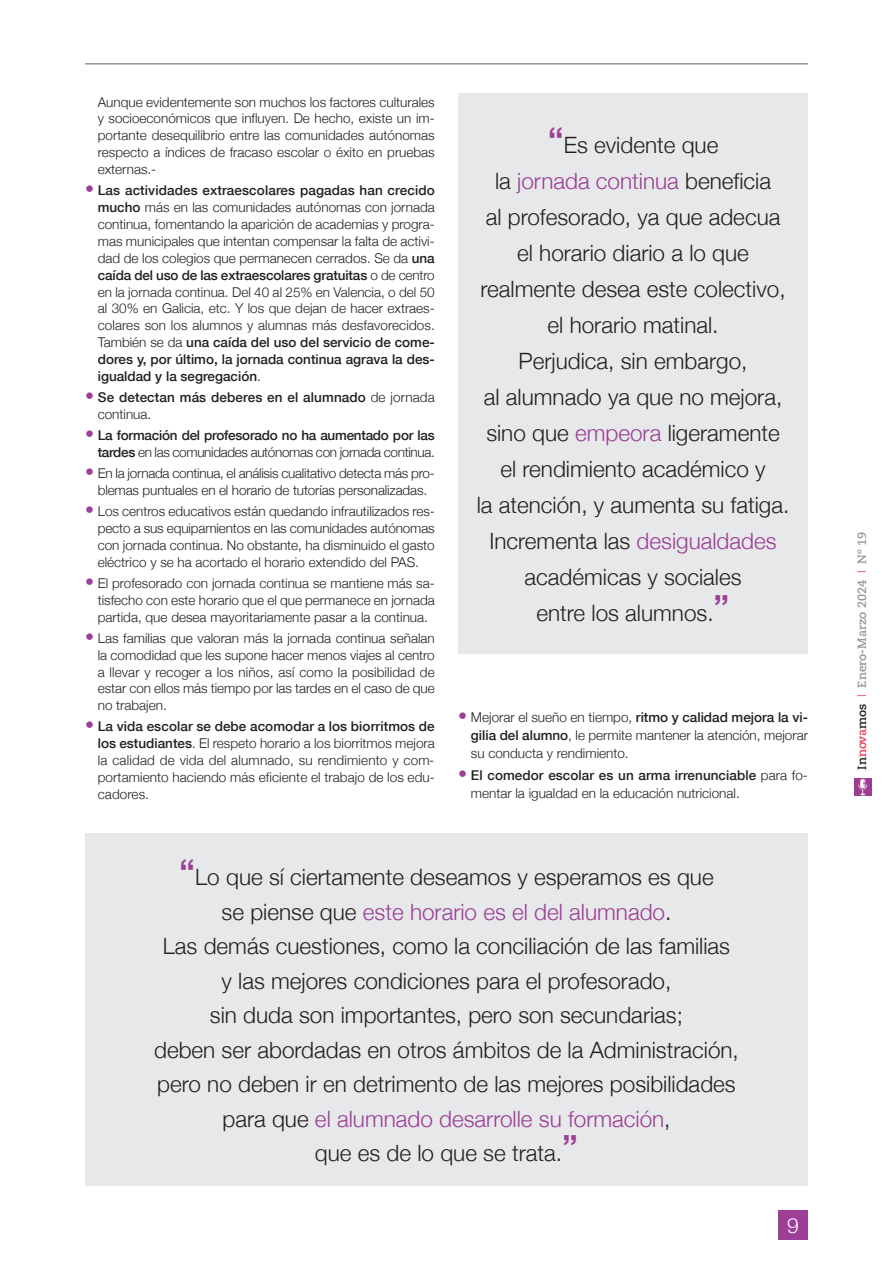
<style>
.page{position:relative;width:893px;height:1263px;background:#fff}
.page>*{position:absolute;margin:0;border:0;box-sizing:border-box;transform-origin:0 0}
.t1{font:300 22.5px/36px "Helvetica Neue";color:#231f20;text-align:center}
.t2{font:300 21px "Helvetica Neue";color:#fff}
.t3{font:300 13.5px/17px "Helvetica Neue";color:#231f20;text-align:justify}
.t4{font:500 13.5px/17px "Helvetica Neue";letter-spacing:-.015em;color:#231f20;text-align:right}
.t5{font:500 13.5px/17px "Helvetica Neue";letter-spacing:.01em;color:#231f20}
.t6{font:700 12px "Caecilia LT Std";color:#939598}
.s1{font-size:18px;color:#9c3d96}
.s2{font-weight:500}
.s3{font-weight:300;font-size:18px;color:#9c3d96}
.s4{font-weight:300}
.s5{font-weight:500;font-size:36px;color:#9c3d96}
.s6{color:#9c3d96}
.s7{color:#231f20}
.s8{color:#ee3d56}
.s9{font-family:"Helvetica Neue";font-weight:300;color:#ee3d56}
</style>
<div class="page">
<div style="left:778px;top:1210px;width:30px;height:29px;background:#9c3d96"></div>
<img style="left:855px;top:778px;width:17px;height:17px">
<div style="left:85px;top:833px;width:723px;height:353px;background:#e7e8e9"></div>
<div style="left:458px;top:94px;width:350px;height:560px;background:#e7e8e9"></div>
<hr style="left:85px;top:63px;width:723px;height:2px;background:#939598">
<p class="t3" style="left:98px;top:93px;width:338px">Aunque evidentemente son muchos los factores culturales y socioeconómicos que influyen. De hecho, existe un im&shy;portante desequilibrio entre las comunidades autónomas respecto a índices de fracaso escolar o éxito en pruebas externas.-</p>
<p class="t3" style="left:98px;top:182px;width:338px;text-indent:-13px"><span class="s1">•</span> <span class="s2">Las actividades extraescolares pagadas han crecido mucho</span> más en las comunidades autónomas con jornada continua, fomentando la aparición de academias y progra&shy;mas municipales que intentan compensar la falta de activi&shy;dad de los colegios que permanecen cerrados. Se da <span class="s2">una caída del uso de las extraescolares gratuitas</span> o de centro en la jornada continua. Del 40 al 25% en Valencia, o del 50 al 30% en Galicia, etc. Y los que dejan de hacer extraes&shy;colares son los alumnos y alumnas más desfavorecidos.<br>También se da <span class="s2">una caída del uso del servicio de come&shy;dores y, por último, la jornada continua agrava la des&shy;igualdad y la segregación</span>.</p>
<p class="t5" style="left:98px;top:388px;width:338px;text-indent:-13px"><span class="s3">•</span> Se detectan más deberes en el alumnado <span class="s4">de jornada continua.</span></p>
<p class="t4" style="left:85px;top:426px;width:351px"><span class="s3">•</span> La formación del profesorado no ha aumentado por las tardes <span class="s4">en las comunidades autónomas con jornada continua.</span></p>
<p class="t3" style="left:85px;top:464px;width:351px;text-align:center"><span class="s1">•</span> En la jornada continua, el análisis cualitativo detecta más pro&shy;blemas puntuales en el horario de tutorías personalizadas.</p>
<p class="t3" style="left:98px;top:502px;width:338px;text-indent:-13px"><span class="s1">•</span> Los centros educativos están quedando infrautilizados res&shy;pecto a sus equipamientos en las comunidades autónomas con jornada continua. No obstante, ha disminuido el gasto eléctrico y se ha acortado el horario extendido del PAS.</p>
<p class="t3" style="left:98px;top:574px;width:338px;text-indent:-13px"><span class="s1">•</span> El profesorado con jornada continua se mantiene más sa&shy;tisfecho con este horario que el que permanece en jornada partida, que desea mayoritariamente pasar a la continua.</p>
<p class="t3" style="left:98px;top:629px;width:338px;text-indent:-13px"><span class="s1">•</span> Las familias que valoran más la jornada continua señalan la comodidad que les supone hacer menos viajes al centro a llevar y recoger a los niños, así como la posibilidad de estar con ellos más tiempo por las tardes en el caso de que no trabajen.</p>
<p class="t3" style="left:98px;top:718px;width:339px;text-indent:-13px"><span class="s1">•</span> <span class="s2">La vida escolar se debe acomodar a los biorritmos de los estudiantes</span>. El respeto horario a los biorritmos mejora la calidad de vida del alumnado, su rendimiento y com&shy;portamiento haciendo más eficiente el trabajo de los edu&shy;cadores.</p>
<p class="t1" style="left:477px;top:127px;width:314px"><span class="s5">“</span>Es evidente que<br>la <span class="s6">jornada continua</span> beneficia<br>al profesorado, ya que adecua el horario diario a lo que realmente desea este colectivo, el horario matinal.<br>Perjudica, sin embargo,<br>al alumnado ya que no mejora, sino que <span class="s6">empeora</span> ligeramente el rendimiento académico y<br>la atención, y aumenta su fatiga.<br>Incrementa las <span class="s6">desigualdades </span>académicas y sociales<br>entre los alumnos.<span class="s5">”</span></p>
<p class="t3" style="left:471px;top:708px;width:338px;line-height:18px;text-indent:-13px"><span class="s1">•</span> Mejorar el sueño en tiempo, <span class="s2">ritmo y calidad mejora la vi&shy;gilia del alumno</span>, le permite mantener la atención, mejorar su conducta y rendimiento.</p>
<p class="t3" style="left:471px;top:766px;width:338px;line-height:18px;text-indent:-13px"><span class="s1">•</span> <span class="s2">El comedor escolar es un arma irrenunciable</span> para fo&shy;mentar la igualdad en la educación nutricional.</p>
<p class="t1" style="left:154px;top:859px;width:586px;line-height:34.5px"><span class="s5">“</span>Lo que sí ciertamente deseamos y esperamos es que<br>se piense que <span class="s6">este horario es el del alumnado</span>.<br>Las demás cuestiones, como la conciliación de las familias<br>y las mejores condiciones para el profesorado,<br>sin duda son importantes, pero son secundarias;<br>deben ser abordadas en otros ámbitos de la Administración, pero no deben ir en detrimento de las mejores posibilidades para que <span class="s6">el alumnado desarrolle su formación</span>,<br>que es de lo que se trata.<span class="s5">”</span></p>
<h2 class="t2" style="left:787px;top:1212px;width:13px">9</h2>
<p class="t6" style="left:857px;top:770px;width:239px;rotate:-90deg"><span class="s7">In</span><span class="s8">nova</span><span class="s7">mos</span> <span class="s9">I</span> Enero-Marzo 2024 <span class="s9">I</span> Nº 19</p>
</div>
